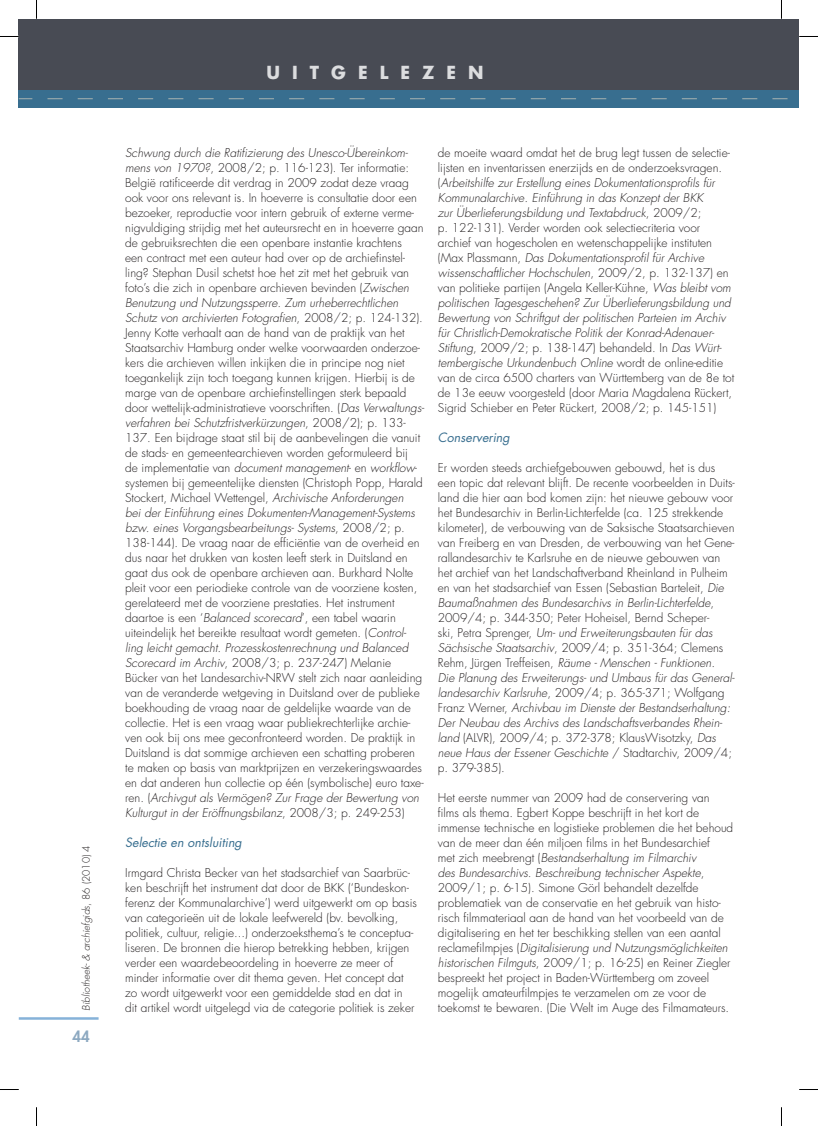
<style>
.page{position:relative;width:818px;height:1126px;background:#fff}
.page>*{position:absolute;margin:0;border:0;box-sizing:border-box;transform-origin:0 0}
.t1{font:700 17.5px "Futura";color:#dcdddf}
.t2{font:800 15px "Futura";color:#8da9c1}
.t3{font:italic 12.5px "Futura";color:#386e8f}
.t4{font:300 11.88px/15px "Futura";color:#231f20}
.t5{font:italic 300 10px "Futura";color:#231f20}
.s1{font-style:normal}
.s2{font-style:italic}
</style>
<div class="page">
<div style="left:19px;top:19px;width:779px;height:88px;background:#484b54"></div>
<div style="left:19px;top:90px;width:779px;height:17px;background:#386e8f"></div>
<img style="left:19px;top:98px;width:768px;height:1px">
<hr style="left:19px;top:1017px;width:79px;height:2px;background:#86b2d9">
<svg style="left:0;top:36px;width:19px;height:1px"></svg>
<svg style="left:798px;top:36px;width:19px;height:1px"></svg>
<svg style="left:0;top:1089px;width:19px;height:1px"></svg>
<svg style="left:799px;top:1089px;width:18px;height:1px"></svg>
<svg style="left:36px;top:0;width:1px;height:19px"></svg>
<svg style="left:36px;top:1107px;width:1px;height:18px"></svg>
<p class="t5" style="left:80px;top:1010px;width:167px;rotate:-90deg">Bibliotheek- &amp; archiefgids<span class="s1">, 86 (2010) 4</span></p>
<p class="t2" style="left:72px;top:1026px;width:19px">44</p>
<h1 class="t1" style="left:266px;top:60px;width:218px">U I T G E L E Z E N</h1>
<p class="t4" style="left:125px;top:145px;width:300px"><span class="s2">Schwung durch die Ratifizierung des Unesco-Übereinkom&shy;mens von 1970?</span>, 2008/2; p. 116-123). Ter informatie:<br>België ratificeerde dit verdrag in 2009 zodat deze vraag ook voor ons relevant is. In hoeverre is consultatie door een bezoeker, reproductie voor intern gebruik of externe verme&shy;nigvuldiging strijdig met het auteursrecht en in hoeverre gaan de gebruiksrechten die een openbare instantie krachtens<br>een contract met een auteur had over op de archiefinstel&shy;ling? Stephan Dusil schetst hoe het zit met het gebruik van foto’s die zich in openbare archieven bevinden (<span class="s2">Zwischen Benutzung und Nutzungssperre. Zum urheberrechtlichen Schutz von archivierten Fotografien</span>, 2008/2; p. 124-132).<br>Jenny Kotte verhaalt aan de hand van de praktijk van het Staatsarchiv Hamburg onder welke voorwaarden onderzoe&shy;kers die archieven willen inkijken die in principe nog niet toegankelijk zijn toch toegang kunnen krijgen. Hierbij is de marge van de openbare archiefinstellingen sterk bepaald door wettelijk-administratieve voorschriften. (<span class="s2">Das Verwaltungs&shy;verfahren bei Schutzfristverkürzungen</span>, 2008/2); p. 133- 137. Een bijdrage staat stil bij de aanbevelingen die vanuit de stads- en gemeentearchieven worden geformuleerd bij<br>de implementatie van <span class="s2">document management</span>- en <span class="s2">workflow&shy;</span>systemen bij gemeentelijke diensten (Christoph Popp, Harald Stockert, Michael Wettengel, <span class="s2">Archivische Anforderungen<br>bei der Einführung eines Dokumenten-Management-Systems bzw. eines Vorgangsbearbeitungs- Systems</span>, 2008/2; p.<br>138-144). De vraag naar de efficiëntie van de overheid en dus naar het drukken van kosten leeft sterk in Duitsland en gaat dus ook de openbare archieven aan. Burkhard Nolte pleit voor een periodieke controle van de voorziene kosten, gerelateerd met de voorziene prestaties. Het instrument daartoe is een ‘<span class="s2">Balanced scorecard</span>’, een tabel waarin uiteindelijk het bereikte resultaat wordt gemeten. (<span class="s2">Control&shy;ling leicht gemacht. Prozesskostenrechnung und Balanced Scorecard im Archiv</span>, 2008/3; p. 237-247) Melanie Bücker van het Landesarchiv-NRW stelt zich naar aanleiding van de veranderde wetgeving in Duitsland over de publieke boekhouding de vraag naar de geldelijke waarde van de collectie. Het is een vraag waar publiekrechterlijke archie&shy;ven ook bij ons mee geconfronteerd worden. De praktijk in Duitsland is dat sommige archieven een schatting proberen te maken op basis van marktprijzen en verzekeringswaardes en dat anderen hun collectie op één (symbolische) euro taxe&shy;ren. (<span class="s2">Archivgut als Vermögen? Zur Frage der Bewertung von Kulturgut in der Eröffnungsbilanz</span>, 2008/3; p. 249-253)</p>
<p class="t3" style="left:125px;top:833px;width:118px">Selectie en ontsluiting</p>
<p class="t4" style="left:125px;top:865px;width:293px">Irmgard Christa Becker van het stadsarchief van Saarbrüc&shy;ken beschrijft het instrument dat door de BKK (‘Bundeskon&shy;ferenz der Kommunalarchive’) werd uitgewerkt om op basis van categorieën uit de lokale leefwereld (bv. bevolking, politiek, cultuur, religie...) onderzoeksthema’s te conceptua&shy;liseren. De bronnen die hierop betrekking hebben, krijgen verder een waardebeoordeling in hoeverre ze meer of minder informatie over dit thema geven. Het concept dat zo wordt uitgewerkt voor een gemiddelde stad en dat in dit artikel wordt uitgelegd via de categorie politiek is zeker</p>
<p class="t4" style="left:437px;top:145px;width:298px">de moeite waard omdat het de brug legt tussen de selectie&shy;lijsten en inventarissen enerzijds en de onderzoeksvragen. (<span class="s2">Arbeitshilfe zur Erstellung eines Dokumentationsprofils für Kommunalarchive. Einführung in das Konzept der BKK<br>zur Überlieferungsbildung und Textabdruck</span>, 2009/2;<br>p. 122-131). Verder worden ook selectiecriteria voor archief van hogescholen en wetenschappelijke instituten (Max Plassmann, <span class="s2">Das Dokumentationsprofil für Archive wissenschaftlicher Hochschulen</span>, 2009/2, p. 132-137) en van politieke partijen (Angela Keller-Kühne, <span class="s2">Was bleibt vom politischen Tagesgeschehen? Zur Überlieferungsbildung und Bewertung von Schriftgut der politischen Parteien im Archiv für Christlich-Demokratische Politik der Konrad-Adenauer-Stiftung</span>, 2009/2; p. 138-147) behandeld. In <span class="s2">Das Würt&shy;tembergische Urkundenbuch Online</span> wordt de online-editie van de circa 6500 charters van Württemberg van de 8e tot de 13e eeuw voorgesteld (door Maria Magdalena Rückert, Sigrid Schieber en Peter Rückert, 2008/2; p. 145-151)</p>
<p class="t3" style="left:437px;top:428px;width:73px">Conservering</p>
<p class="t4" style="left:437px;top:460px;width:298px">Er worden steeds archiefgebouwen gebouwd, het is dus een topic dat relevant blijft. De recente voorbeelden in Duits&shy;land die hier aan bod komen zijn: het nieuwe gebouw voor het Bundesarchiv in Berlin-Lichterfelde (ca. 125 strekkende kilometer), de verbouwing van de Saksische Staatsarchieven van Freiberg en van Dresden, de verbouwing van het Gene&shy;rallandesarchiv te Karlsruhe en de nieuwe gebouwen van het archief van het Landschaftverband Rheinland in Pulheim en van het stadsarchief van Essen (Sebastian Barteleit, <span class="s2">Die Baumaßnahmen des Bundesarchivs in Berlin-Lichterfelde</span>, 2009/4; p. 344-350; Peter Hoheisel, Bernd Scheper-<br>ski, Petra Sprenger, <span class="s2">Um- und Erweiterungsbauten für das Sächsische Staatsarchiv</span>, 2009/4; p. 351-364; Clemens Rehm, Jürgen Treffeisen, <span class="s2">Räume - Menschen - Funktionen.<br>Die Planung des Erweiterungs- und Umbaus für das General&shy;landesarchiv Karlsruhe</span>, 2009/4; p. 365-371; Wolfgang Franz Werner, <span class="s2">Archivbau im Dienste der Bestandserhaltung:<br>Der Neubau des Archivs des Landschaftsverbandes Rhein&shy;land</span> (ALVR), 2009/4; p. 372-378; KlausWisotzky, <span class="s2">Das neue Haus der Essener Geschichte</span> / Stadtarchiv, 2009/4; p. 379-385).</p>
<p class="t4" style="left:437px;top:790px;width:297px">Het eerste nummer van 2009 had de conservering van films als thema. Egbert Koppe beschrijft in het kort de immense technische en logistieke problemen die het behoud van de meer dan één miljoen films in het Bundesarchief<br>met zich meebrengt (<span class="s2">Bestandserhaltung im Filmarchiv<br>des Bundesarchivs. Beschreibung technischer Aspekte</span>, 2009/1; p. 6-15). Simone Görl behandelt dezelfde problematiek van de conservatie en het gebruik van histo&shy;risch filmmateriaal aan de hand van het voorbeeld van de digitalisering en het ter beschikking stellen van een aantal reclamefilmpjes (<span class="s2">Digitalisierung und Nutzungsmöglichkeiten historischen Filmguts</span>, 2009/1; p. 16-25) en Reiner Ziegler bespreekt het project in Baden-Württemberg om zoveel mogelijk amateurfilmpjes te verzamelen om ze voor de toekomst te bewaren. (Die Welt im Auge des Filmamateurs.</p>
</div>
